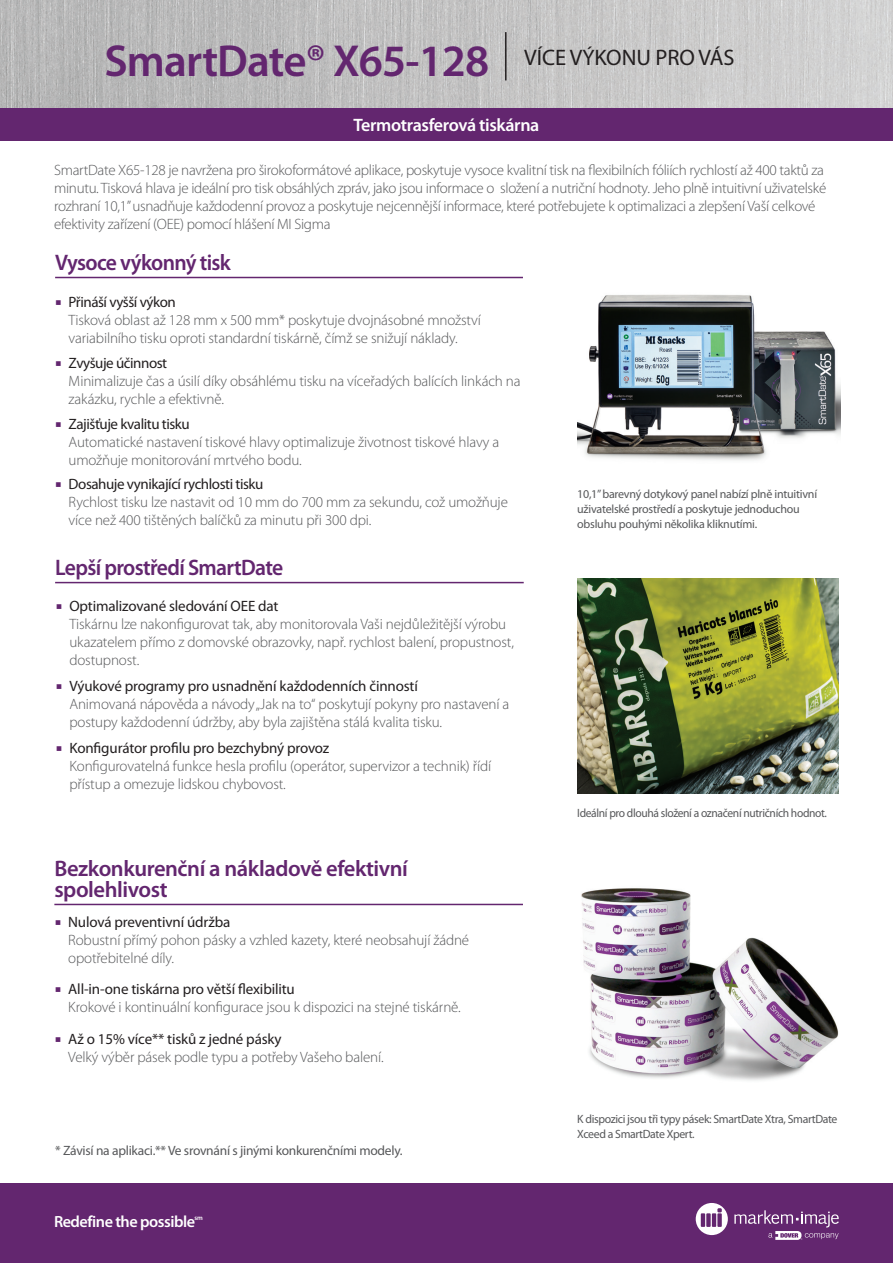
<style>
.page{position:relative;width:893px;height:1263px;background:#fff}
.page>*{position:absolute;margin:0;border:0;box-sizing:border-box;transform-origin:0 0}
.t1{font:600 45px "Myriad Pro";letter-spacing:-.02em;color:#63266f}
.t2{font:600 22.5px/21px "Myriad Pro";letter-spacing:-.03em;color:#63266f}
.t3{font:600 22.5px "Myriad Pro";letter-spacing:-.03em;color:#63266f;scale:.96 1}
.t4{font:600 18px "Myriad Pro";letter-spacing:-.02em;color:#fff}
.t5{font:600 16.2px "Myriad Pro";letter-spacing:-.03em;color:#fff}
.t6{font:300 15px/18px "Myriad Pro";letter-spacing:-.01em;color:#57585a}
.t7{font:13.5px "Myriad Pro";letter-spacing:-.02em;color:#57585a}
.t8{font:12px/15px "Myriad Pro";letter-spacing:-.025em;color:#57585a}
.t9{font:12px "Myriad Pro";letter-spacing:-.025em;color:#57585a;scale:.96 1}
.t10{font:600 6.75px "Myriad Pro";color:#fff}
.s1{color:#63266f}
.s2{font-weight:400;color:#231f20}
</style>
<div class="page">
<div style="left:0;top:1183px;width:893px;height:80px;background:#63266f"></div>
<hr style="left:54px;top:904px;width:469px;height:1px;background:#63266f">
<img style="left:0;top:0;width:893px;height:108px">
<svg style="left:696px;top:1203px;width:32px;height:32px"></svg>
<svg style="left:734px;top:1210px;width:105px;height:30px"></svg>
<div style="left:0;top:108px;width:893px;height:32px;background:#63266f"></div>
<hr style="left:505px;top:32px;width:2px;height:48px;background:#231f20">
<img style="left:577px;top:294px;width:263px;height:167px">
<img style="left:577px;top:578px;width:262px;height:215px">
<hr style="left:55px;top:582px;width:469px;height:1px;background:#63266f">
<hr style="left:55px;top:277px;width:468px;height:1px;background:#63266f">
<img style="left:581px;top:888px;width:258px;height:193px">
<h1 class="t1" style="left:105px;top:36px;width:632px">SmartDate® X65-128 <sup>VÍCE</sup> <sup>VÝKONU</sup> <sup>PRO</sup> <sup>VÁS</sup></h1>
<p class="t4" style="left:354px;top:115px;width:187px">Termotrasferová tiskárna</p>
<p class="t6" style="left:54px;top:161px;width:774px">SmartDate X65-128 je navržena pro širokoformátové aplikace, poskytuje vysoce kvalitní tisk na flexibilních fóliích rychlostí až 400 taktů za minutu. Tisková hlava je ideální pro tisk obsáhlých zpráv, jako jsou informace o složení a nutriční hodnoty. Jeho plně intuitivní uživatelské rozhraní 10,1” usnadňuje každodenní provoz a poskytuje nejcennější informace, které potřebujete k optimalizaci a zlepšení Vaší celkové efektivity zařízení (OEE) pomocí hlášení MI Sigma</p>
<h2 class="t3" style="left:55px;top:250px;width:185px">Vysoce výkonný tisk</h2>
<p class="t6" style="left:69px;top:293px;width:414px;text-indent:-13px"><span class="s1">○</span> <span class="s2">Přináší vyšší výkon<br></span>Tisková oblast až 128 mm x 500 mm* poskytuje dvojnásobné množství variabilního tisku oproti standardní tiskárně, čímž se snižují náklady.</p>
<p class="t6" style="left:69px;top:354px;width:453px;text-indent:-13px"><span class="s1">○</span> <span class="s2">Zvyšuje účinnost<br></span>Minimalizuje čas a úsilí díky obsáhlému tisku na víceřadých balících linkách na zakázku, rychle a efektivně.</p>
<p class="t6" style="left:69px;top:415px;width:432px;text-indent:-13px"><span class="s1">○</span> <span class="s2">Zajišťuje kvalitu tisku<br></span>Automatické nastavení tiskové hlavy optimalizuje životnost tiskové hlavy a umožňuje monitorování mrtvého bodu.</p>
<p class="t6" style="left:69px;top:476px;width:441px;text-indent:-13px"><span class="s1">○</span> <span class="s2">Dosahuje vynikající rychlosti tisku<br></span>Rychlost tisku lze nastavit od 10 mm do 700 mm za sekundu, což umožňuje více než 400 tištěných balíčků za minutu při 300 dpi.</p>
<h2 class="t3" style="left:55px;top:555px;width:239px">Lepší prostředí SmartDate</h2>
<p class="t6" style="left:69px;top:597px;width:446px;text-indent:-13px"><span class="s1">○</span> <span class="s2">Optimalizované sledování OEE dat<br></span>Tiskárnu lze nakonfigurovat tak, aby monitorovala Vaši nejdůležitější výrobu ukazatelem přímo z domovské obrazovky, např. rychlost balení, propustnost, dostupnost.</p>
<p class="t6" style="left:69px;top:677px;width:441px;text-indent:-13px"><span class="s1">○</span> <span class="s2">Výukové programy pro usnadnění každodenních činností<br></span>Animovaná nápověda a návody „Jak na to“ poskytují pokyny pro nastavení a postupy každodenní údržby, aby byla zajištěna stálá kvalita tisku.</p>
<p class="t6" style="left:69px;top:740px;width:423px;text-indent:-13px"><span class="s1">○</span> <span class="s2">Konfigurátor profilu pro bezchybný provoz<br></span>Konfigurovatelná funkce hesla profilu (operátor, supervizor a technik) řídí přístup a omezuje lidskou chybovost.</p>
<h2 class="t2" style="left:54px;top:858px;width:355px">Bezkonkurenční a nákladově efektivní spolehlivost</h2>
<p class="t6" style="left:68px;top:913px;width:402px;text-indent:-13px"><span class="s1">○</span> <span class="s2">Nulová preventivní údržba<br></span>Robustní přímý pohon pásky a vzhled kazety, které neobsahují žádné opotřebitelné díly.</p>
<p class="t6" style="left:68px;top:980px;width:394px;text-indent:-13px"><span class="s1">○</span> <span class="s2">All-in-one tiskárna pro větší flexibilitu<br></span>Krokové i kontinuální konfigurace jsou k dispozici na stejné tiskárně.</p>
<p class="t6" style="left:68px;top:1030px;width:317px;text-indent:-13px"><span class="s1">○</span> <span class="s2">Až o 15% více** tisků z jedné pásky<br></span>Velký výběr pásek podle typu a potřeby Vašeho balení.</p>
<p class="t7" style="left:55px;top:1143px;width:349px">* Závisí na aplikaci.** Ve srovnání s jinými konkurenčními modely.</p>
<p class="t5" style="left:54px;top:1212px;width:143px">Redefine the possible</p>
<p class="t10" style="left:195px;top:1214px;width:10px">sm</p>
<p class="t8" style="left:577px;top:487px;width:241px">10,1” barevný dotykový panel nabízí plně intuitivní uživatelské prostředí a poskytuje jednoduchou obsluhu pouhými několika kliknutími.</p>
<p class="t9" style="left:577px;top:806px;width:262px">Ideální pro dlouhá složení a označení nutričních hodnot.</p>
<p class="t8" style="left:577px;top:1112px;width:262px">K dispozici jsou tři typy pásek: SmartDate Xtra, SmartDate<br>Xceed a SmartDate Xpert.</p>
</div>
